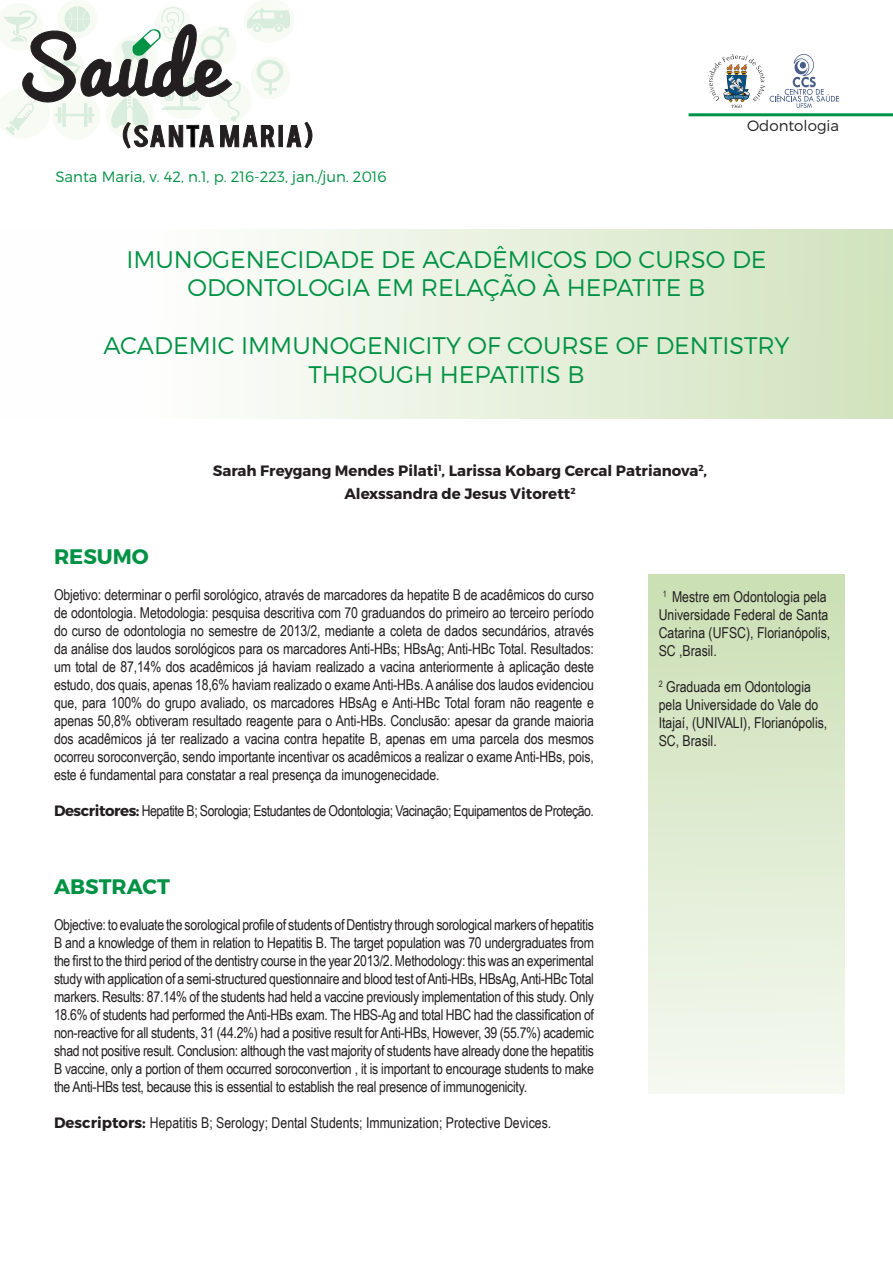
<style>
.page{position:relative;width:893px;height:1263px;background:#fff}
.page>*{position:absolute;margin:0;border:0;box-sizing:border-box;transform-origin:0 0}
.Título_geral{font:300 24px/28.8px "Montserrat";color:#009244;text-align:center}
.Título{font:700 21px "Montserrat";color:#009244}
.t1{font:15px/18px "Arial Narrow";color:#231f20;text-align:justify}
.t2{font:15px "Arial Narrow";letter-spacing:-.03em;color:#231f20}
.Autores{font:700 15px "Montserrat";color:#231f20}
.t3{font:300 15px "Montserrat";color:#009244}
.t4{font:300 15px "Montserrat";color:#231f20}
.s1{font-family:"Montserrat";font-weight:700}
</style>
<div class="page">
<div style="left:648px;top:574px;width:197px;height:520px;background:linear-gradient(to bottom,#cadfb4,#f5f9f1)"></div>
<div style="left:0;top:230px;width:893px;height:188px;background:linear-gradient(to right,#fff,#d2e4bf)"></div>
<hr style="left:688px;top:113px;width:205px;height:3px;background:#009244">
<svg style="left:708px;top:54px;width:131px;height:54px"></svg>
<svg style="left:0;top:0;width:313px;height:148px"></svg>
<p class="t3" style="left:55px;top:167px;width:333px">Santa Maria, v. 42, n.1, p. 216-223, jan./jun. 2016</p>
<p class="t4" style="left:747px;top:116px;width:94px">Odontologia</p>
<p class="Título_geral" style="left:126px;top:244px;width:642px">IMUNOGENECIDADE DE ACADÊMICOS DO CURSO DE<br>ODONTOLOGIA EM RELAÇÃO À HEPATITE B</p>
<p class="Título_geral" style="left:103px;top:331px;width:688px">ACADEMIC IMMUNOGENICITY OF COURSE OF DENTISTRY<br>THROUGH HEPATITIS B</p>
<p class="Autores" style="left:213px;top:462px;width:496px">Sarah Freygang Mendes Pilati<sup>1</sup>, Larissa Kobarg Cercal Patrianova<sup>2</sup>,</p>
<p class="Autores" style="left:344px;top:484px;width:233px">Alexssandra de Jesus Vitorett<sup>2</sup></p>
<p class="Título" style="left:54px;top:544px;width:96px">RESUMO</p>
<p class="t1" style="left:54px;top:586px;width:541px">Objetivo: determinar o perfil sorológico, através de marcadores da hepatite B de acadêmicos do curso de odontologia. Metodologia: pesquisa descritiva com 70 graduandos do primeiro ao terceiro período do curso de odontologia no semestre de 2013/2, mediante a coleta de dados secundários, através da análise dos laudos sorológicos para os marcadores Anti-HBs; HBsAg; Anti-HBc Total. Resultados: um total de 87,14% dos acadêmicos já haviam realizado a vacina anteriormente à aplicação deste estudo, dos quais, apenas 18,6% haviam realizado o exame Anti-HBs. A análise dos laudos evidenciou que, para 100% do grupo avaliado, os marcadores HBsAg e Anti-HBc Total foram não reagente e apenas 50,8% obtiveram resultado reagente para o Anti-HBs. Conclusão: apesar da grande maioria dos acadêmicos já ter realizado a vacina contra hepatite B, apenas em uma parcela dos mesmos ocorreu soroconverção, sendo importante incentivar os acadêmicos a realizar o exame Anti-HBs, pois, este é fundamental para constatar a real presença da imunogenecidade.</p>
<p class="t2" style="left:54px;top:800px;width:541px"><span class="s1">Descritores:</span> Hepatite B; Sorologia; Estudantes de Odontologia; Vacinação; Equipamentos de Proteção.</p>
<p class="Título" style="left:54px;top:873px;width:117px">ABSTRACT</p>
<p class="t1" style="left:54px;top:915px;width:541px">Objective: to evaluate the sorological profile of students of Dentistry through sorological markers of hepatitis B and a knowledge of them in relation to Hepatitis B. The target population was 70 undergraduates from the first to the third period of the dentistry course in the year 2013/2. Methodology: this was an experimental study with application of a semi-structured questionnaire and blood test of Anti-HBs, HBsAg, Anti-HBc Total markers. Results: 87.14% of the students had held a vaccine previously implementation of this study. Only 18.6% of students had performed the Anti-HBs exam. The HBS-Ag and total HBC had the classification of non-reactive for all students, 31 (44.2%) had a positive result for Anti-HBs, However, 39 (55.7%) academic shad not positive result. Conclusion: although the vast majority of students have already done the hepatitis B vaccine, only a portion of them occurred soroconvertion , it is important to encourage students to make the Anti-HBs test, because this is essential to establish the real presence of immunogenicity.</p>
<p class="t1" style="left:54px;top:1113px;width:499px"><span class="s1">Descriptors:</span> Hepatitis B; Serology; Dental Students; Immunization; Protective Devices.</p>
<p class="t1" style="left:659px;top:587px;width:173px;text-align:left"><sup>1</sup> Mestre em Odontologia pela<br>Universidade Federal de Santa<br>Catarina (UFSC), Florianópolis,<br>SC ,Brasil.</p>
<p class="t1" style="left:659px;top:677px;width:154px"><sup>2</sup> Graduada em Odontologia</p>
<p class="t1" style="left:659px;top:695px;width:170px;text-align:left">pela Universidade do Vale do<br>Itajaí, (UNIVALI), Florianópolis,<br>SC, Brasil.</p>
</div>
